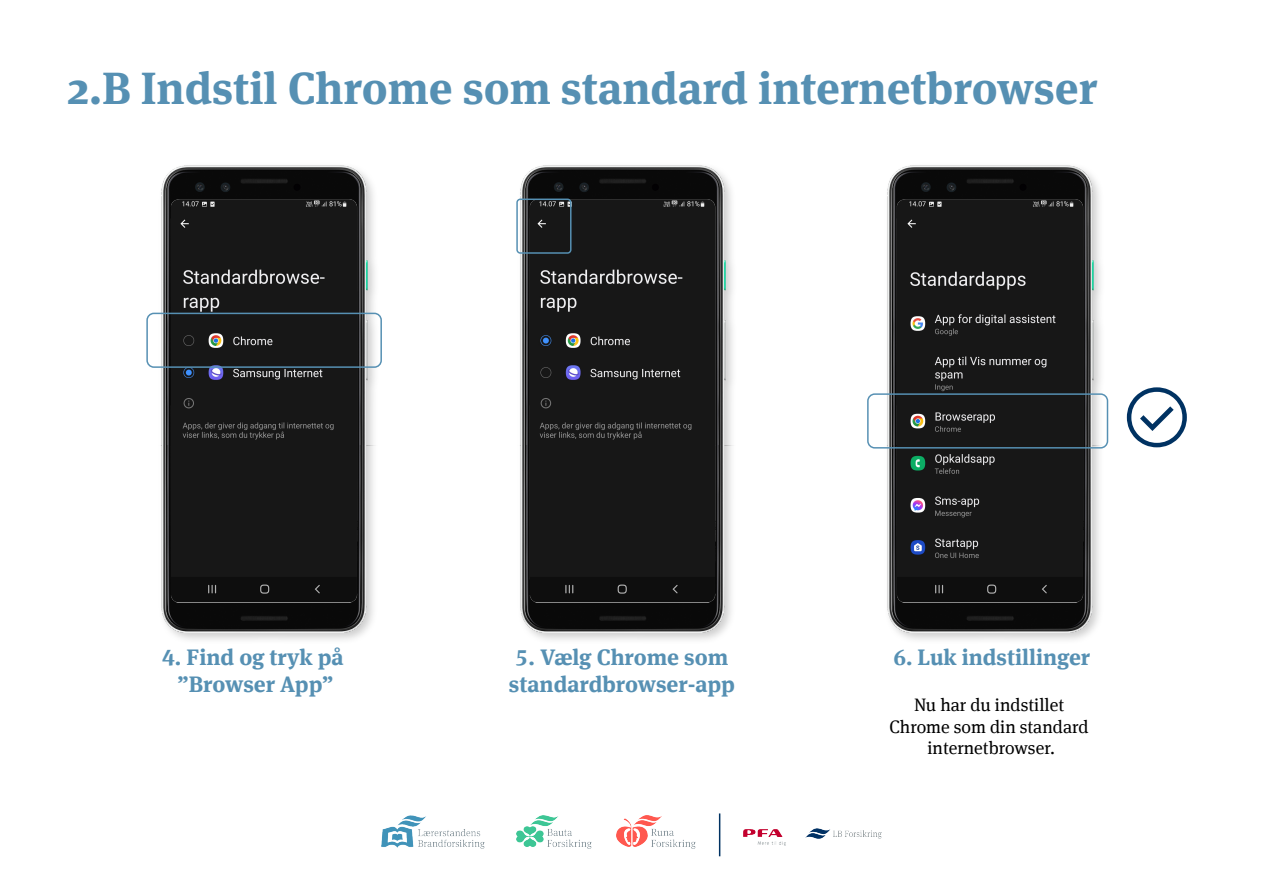
<style>
.page{position:relative;width:1263px;height:893px;background:#fff}
.page>*{position:absolute;margin:0;border:0;box-sizing:border-box;transform-origin:0 0}
.t1{font:700 45px "Meta Serif Pro";color:#5690b3}
.t2{font:700 22.5px/27px "Meta Serif Offc";color:#5690b3;text-align:center}
.t3{font:18px/21.6px "Meta Serif Offc";color:#000;text-align:center}
</style>
<div class="page">
<img style="left:381px;top:816px;width:103px;height:33px">
<img style="left:516px;top:816px;width:75px;height:33px">
<img style="left:617px;top:816px;width:78px;height:33px">
<img style="left:743px;top:828px;width:138px;height:17px">
<hr style="left:719px;top:813px;width:1px;height:43px;background:#003262">
<img style="left:159px;top:165px;width:221px;height:475px">
<img style="left:887px;top:165px;width:218px;height:475px">
<img style="left:517px;top:165px;width:216px;height:475px">
<div style="left:146px;top:313px;width:236px;height:55px;border:2px solid #5690b3;border-radius:7px"></div>
<div style="left:516px;top:199px;width:55px;height:55px;border:2px solid #5690b3;border-radius:3px"></div>
<div style="left:867px;top:393px;width:241px;height:56px;border:1px solid #5690b3;border-radius:7px"></div>
<svg style="left:1127px;top:387px;width:60px;height:60px"></svg>
<h1 class="t1" style="left:67px;top:52px;width:1031px">2.B Indstil Chrome som standard internetbrowser</h1>
<p class="t2" style="left:162px;top:644px;width:183px">4. Find og tryk på ”Browser App”</p>
<p class="t2" style="left:509px;top:644px;width:228px;text-align:left">5. Vælg Chrome som standardbrowser-app</p>
<p class="t2" style="left:893px;top:644px;width:198px">6. Luk indstillinger</p>
<p class="t3" style="left:889px;top:695px;width:201px">Nu har du indstillet<br>Chrome som din standard internetbrowser.</p>
</div>
